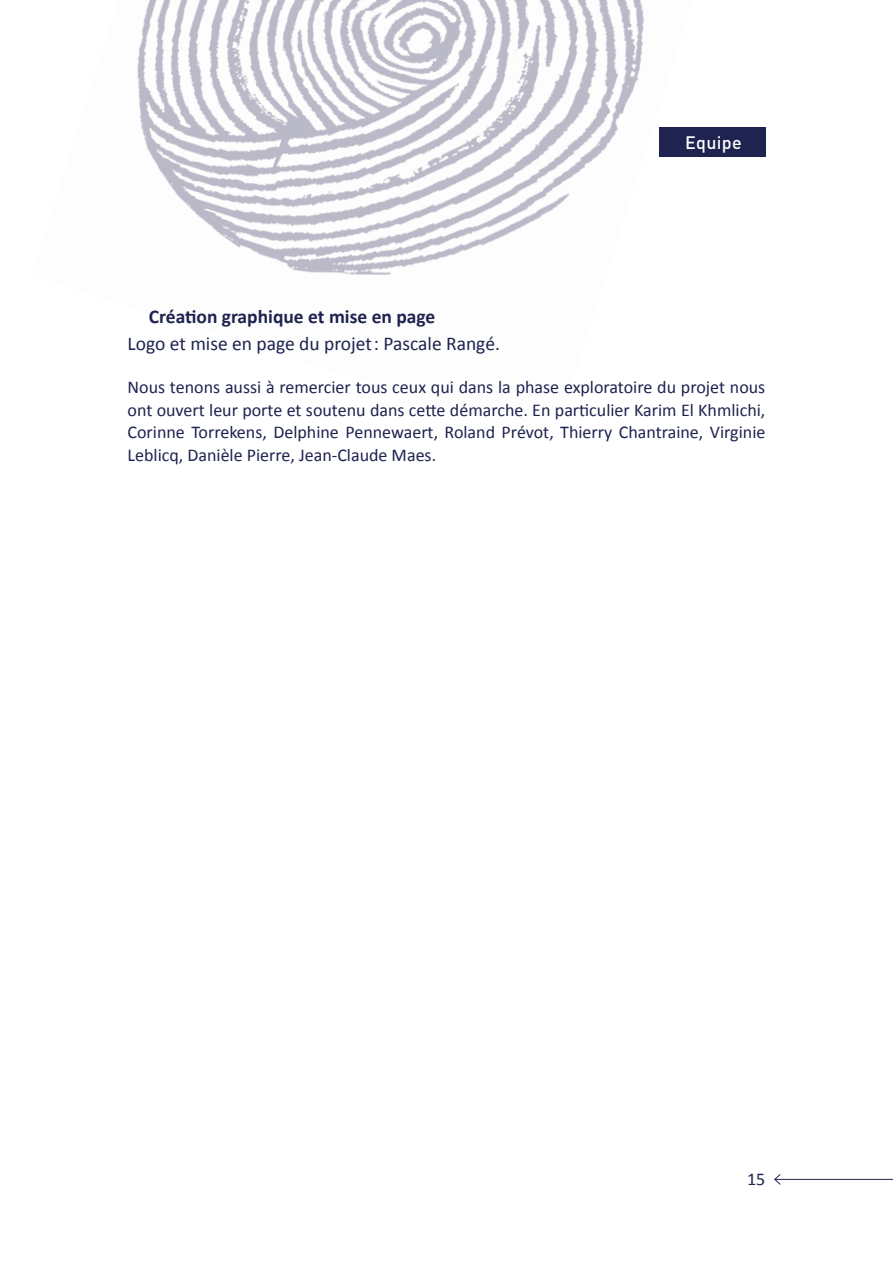
<style>
.page{position:relative;width:893px;height:1263px;background:#fff}
.page>*{position:absolute;margin:0;border:0;box-sizing:border-box;transform-origin:0 0}
.t1{font:19.5px "Calibri";color:#1e234f}
.t2{font:700 19.5px "Calibri";color:#1e234f}
.t3{font:18px/22.5px "Calibri";color:#1e234f;text-align:justify}
.t4{font:500 17.85px "DIN";letter-spacing:.02em;color:#fff}
</style>
<div class="page">
<img style="left:537px;top:0;width:156px;height:219px">
<img style="left:380px;top:0;width:157px;height:275px">
<img style="left:223px;top:0;width:157px;height:275px">
<img style="left:137px;top:0;width:86px;height:236px">
<div style="left:659px;top:128px;width:106px;height:29px;background:#1e234f"></div>
<hr style="left:775px;top:1179px;width:118px;height:1px;background:#1e234f">
<svg style="left:774px;top:1174px;width:7px;height:11px"></svg>
<p class="t4" style="left:685px;top:131px;width:58px">Equipe</p>
<p class="t2" style="left:149px;top:304px;width:288px">Création graphique et mise en page</p>
<p class="t1" style="left:128px;top:331px;width:374px">Logo et mise en page du projet: Pascale Rangé.</p>
<p class="t3" style="left:128px;top:376px;width:639px">Nous tenons aussi à remercier tous ceux qui dans la phase exploratoire du projet nous ont ouvert leur porte et soutenu dans cette démarche. En particulier Karim El Khmlichi, Corinne Torrekens, Delphine Pennewaert, Roland Prévot, Thierry Chantraine, Virginie Leblicq, Danièle Pierre, Jean-Claude Maes.</p>
<p class="t3" style="left:747px;top:1168px;width:20px">15</p>
</div>
